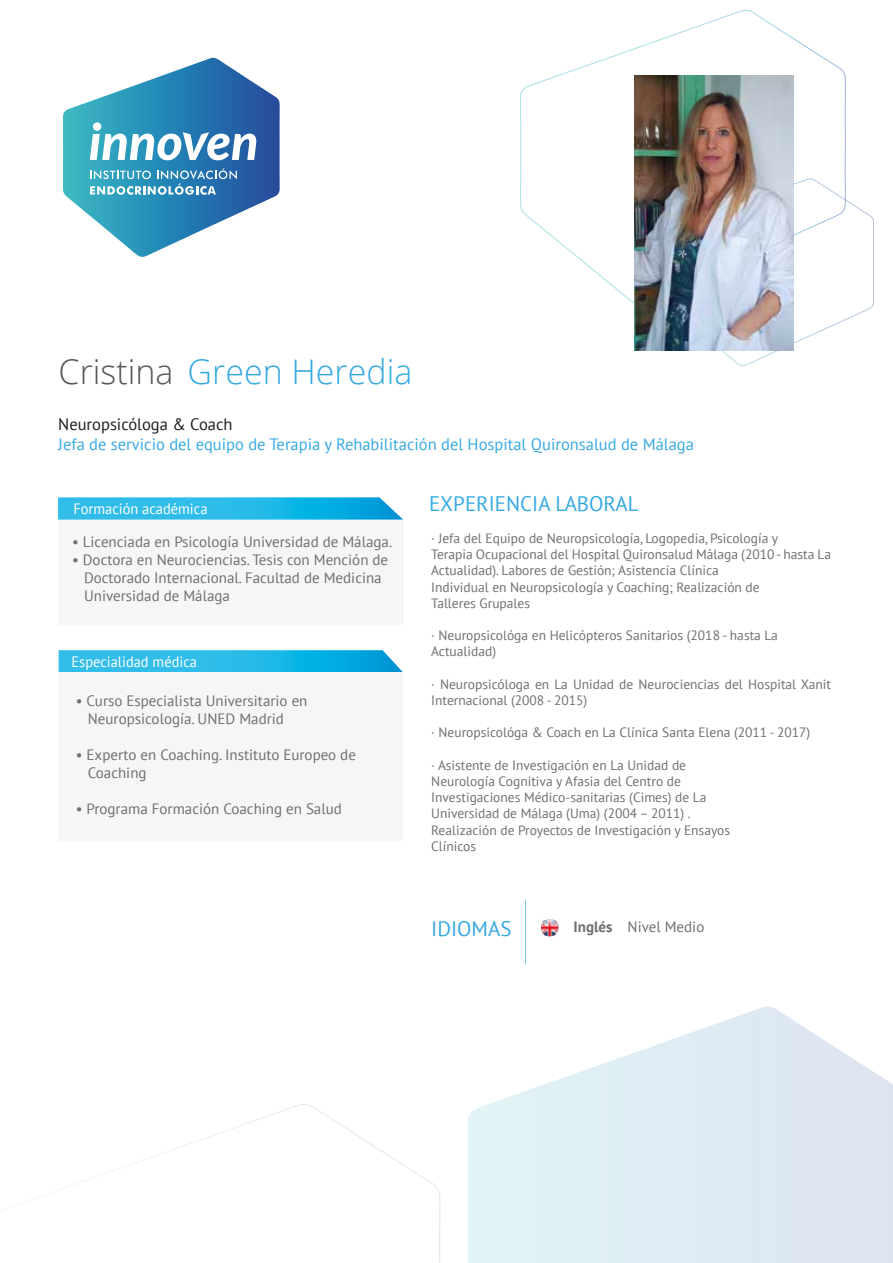
<style>
.page{position:relative;width:893px;height:1263px;background:#fff}
.page>*{position:absolute;margin:0;border:0;box-sizing:border-box;transform-origin:0 0}
.t1{font:300 34.05px "Open Sans";color:#36a9e1}
.t2{font:21px "PT Sans";color:#36a9e1}
.t3{font:16.5px "PT Sans";color:#36a9e1}
.t4{font:16.5px "PT Sans";color:#1d1d1b}
.t5{font:15px/18px "PT Sans";color:#706f6f}
.t6{font:15px "PT Sans";color:#fff;scale:.96 1}
.t7{font:13.5px/16.2px "PT Sans";color:#706f6f}
.s1{color:#575756}
.s2{font-weight:700}
</style>
<div class="page">
<svg style="left:520px;top:10px;width:326px;height:295px"></svg>
<svg style="left:722px;top:178px;width:152px;height:188px"></svg>
<svg style="left:58px;top:497px;width:345px;height:23px;background:#2ebae7"></svg>
<svg style="left:59px;top:650px;width:344px;height:22px;background:#28b8e6"></svg>
<div style="left:59px;top:672px;width:344px;height:169px;background:#f6f6f6"></div>
<hr style="left:525px;top:900px;width:1px;height:63px;background:#74cbed">
<img style="left:540px;top:919px;width:19px;height:18px">
<div style="left:58px;top:520px;width:345px;height:104px;background:#f6f6f6"></div>
<svg style="left:468px;top:1007px;width:425px;height:256px"></svg>
<svg style="left:0;top:1104px;width:440px;height:159px"></svg>
<svg style="left:63px;top:58px;width:217px;height:199px"></svg>
<img style="left:635px;top:75px;width:158px;height:276px">
<h1 class="t1" style="left:59px;top:348px;width:355px"><span class="s1">Cristina</span> Green Heredia</h1>
<p class="t4" style="left:58px;top:414px;width:176px">Neuropsicóloga &amp; Coach</p>
<p class="t3" style="left:58px;top:434px;width:637px">Jefa de servicio del equipo de Terapia y Rehabilitación del Hospital Quironsalud de Málaga</p>
<p class="t6" style="left:73px;top:499px;width:141px">Formación académica</p>
<p class="t5" style="left:72px;top:532px;width:322px">• Licenciada en Psicología Universidad de Málaga.</p>
<p class="t5" style="left:84px;top:550px;width:306px;text-indent:-12px">• Doctora en Neurociencias. Tesis con Mención de<br>Doctorado Internacional. Facultad de Medicina<br>Universidad de Málaga</p>
<p class="t6" style="left:72px;top:652px;width:132px">Especialidad médica</p>
<p class="t5" style="left:88px;top:691px;width:221px;text-indent:-12px">• Curso Especialista Universitario en<br>Neuropsicología. UNED Madrid</p>
<p class="t5" style="left:88px;top:745px;width:270px;text-indent:-12px">• Experto en Coaching. Instituto Europeo de<br>Coaching</p>
<p class="t5" style="left:76px;top:799px;width:268px">• Programa Formación Coaching en Salud</p>
<h2 class="t2" style="left:429px;top:490px;width:211px">EXPERIENCIA LABORAL</h2>
<p class="t7" style="left:431px;top:530px;width:401px">· Jefa del Equipo de Neuropsicología, Logopedia, Psicología y<br>Terapia Ocupacional del Hospital Quironsalud Málaga (2010 - hasta La Actualidad). Labores de Gestión; Asistencia Clínica<br>Individual en Neuropsicología y Coaching; Realización de<br>Talleres Grupales</p>
<p class="t7" style="left:431px;top:627px;width:348px">· Neuropsicológa en Helicópteros Sanitarios (2018 - hasta La<br>Actualidad)</p>
<p class="t7" style="left:431px;top:676px;width:401px">· Neuropsicóloga en La Unidad de Neurociencias del Hospital Xanit<br>Internacional (2008 - 2015)</p>
<p class="t7" style="left:431px;top:724px;width:381px">· Neuropsicológa &amp; Coach en La Clínica Santa Elena (2011 - 2017)</p>
<p class="t7" style="left:431px;top:757px;width:300px">· Asistente de Investigación en La Unidad de Neurología Cognitiva y Afasia del Centro de Investigaciones Médico-sanitarias (Cimes) de La Universidad de Málaga (Uma) (2004 – 2011) .<br>Realización de Proyectos de Investigación y Ensayos Clínicos</p>
<h2 class="t2" style="left:431px;top:915px;width:82px">IDIOMAS</h2>
<p class="t5" style="left:574px;top:917px;width:132px"><span class="s2">Inglés</span> Nivel Medio</p>
</div>
